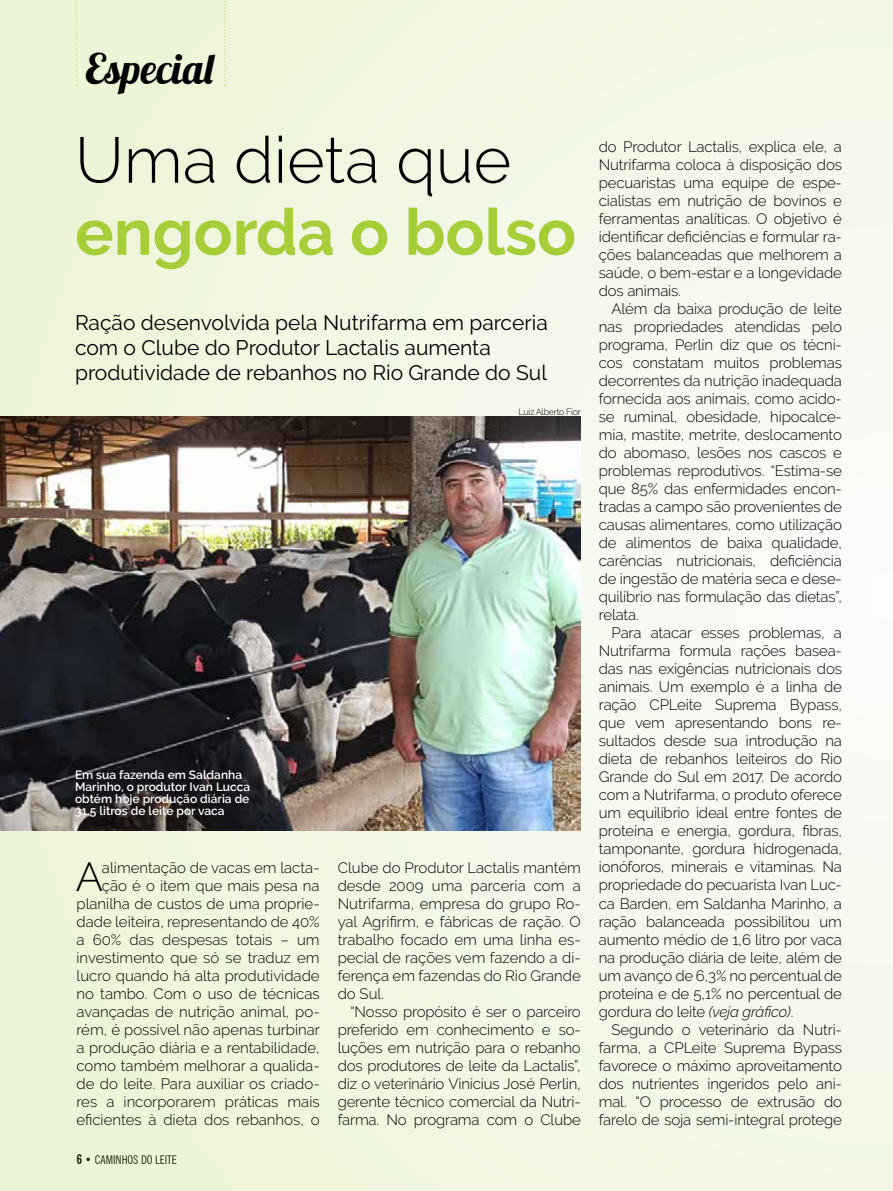
<style>
.page{position:relative;width:893px;height:1191px;background:#fff}
.page>*{position:absolute;margin:0;border:0;box-sizing:border-box;transform-origin:0 0}
.t1{font:700 64.5px "Raleway";color:#a6ce39}
.t2{font:300 64.5px "Raleway";color:#000}
.t3{font:42px "Lobster 1.3";letter-spacing:.015em;color:#000}
.t4{font:300 40.35px "Raleway";color:#000}
.t5{font:21px/25.2px "Raleway";color:#000}
.t6{font:300 15px/18px "Raleway";letter-spacing:-.005em;color:#000;text-align:justify}
.t7{font:600 12px/12px "Raleway";color:#fff}
.t8{font:condensed 12px "News Gothic BT";color:#000}
.t9{font:300 9px "Raleway";letter-spacing:-.03em;color:#000}
.s1{font-weight:700;font-size:13.5px}
.s2{font-style:italic}
</style>
<div class="page">
<div style="left:0;top:0;width:893px;height:1191px;background:linear-gradient(to right,#ebf3d5,#f7faf3)"></div>
<svg style="left:224px;top:0;width:2px;height:86px"></svg>
<svg style="left:76px;top:0;width:2px;height:86px"></svg>
<img style="left:0;top:417px;width:581px;height:413px">
<h2 class="t3" style="left:85px;top:42px;width:132px">Especial</h2>
<h1 class="t2" style="left:75px;top:122px;width:438px">Uma dieta que</h1>
<h1 class="t1" style="left:75px;top:195px;width:503px">engorda o bolso</h1>
<h3 class="t5" style="left:75px;top:309px;width:474px">Ração desenvolvida pela Nutrifarma em parceria com o Clube do Produtor Lactalis aumenta produtividade de rebanhos no Rio Grande do Sul</h3>
<p class="t9" style="left:518px;top:407px;width:64px">Luiz Alberto Fior</p>
<p class="t7" style="left:75px;top:769px;width:177px">Em sua fazenda em Saldanha<br>Marinho, o produtor Ivan Lucca obtém hoje produção diária de<br>31,5 litros de leite por vaca</p>
<p class="t6" style="left:77px;top:858px;width:245px;text-align:right">alimentação de vacas em lacta&shy;ção é o item que mais pesa na planilha de custos de uma proprie&shy;dade leiteira, representando de 40% a 60% das despesas totais – um investimento que só se traduz em lucro quando há alta produtividade no tambo. Com o uso de técnicas avançadas de nutrição animal, po&shy;rém, é possível não apenas turbinar a produção diária e a rentabilidade, como também melhorar a qualida&shy;de do leite. Para auxiliar os criado&shy;res a incorporarem práticas mais eficientes à dieta dos rebanhos, o</p>
<h3 class="t4" style="left:76px;top:853px;width:29px">A</h3>
<p class="t8" style="left:77px;top:1152px;width:102px"><span class="s1">6</span> • CAMINHOS DO LEITE</p>
<p class="t6" style="left:338px;top:858px;width:245px">Clube do Produtor Lactalis mantém desde 2009 uma parceria com a Nutrifarma, empresa do grupo Ro&shy;yal Agrifirm, e fábricas de ração. O trabalho focado em uma linha es&shy;pecial de rações vem fazendo a di&shy;ferença em fazendas do Rio Grande do Sul.</p>
<p class="t6" style="left:338px;top:1002px;width:245px;text-indent:13px">“Nosso propósito é ser o parceiro preferido em conhecimento e so&shy;luções em nutrição para o rebanho dos produtores de leite da Lactalis”, diz o veterinário Vinícius José Perlin, gerente técnico comercial da Nutri&shy;farma. No programa com o Clube</p>
<p class="t6" style="left:599px;top:138px;width:245px">do Produtor Lactalis, explica ele, a Nutrifarma coloca à disposição dos pecuaristas uma equipe de espe&shy;cialistas em nutrição de bovinos e ferramentas analíticas. O objetivo é identificar deficiências e formular ra&shy;ções balanceadas que melhorem a saúde, o bem-estar e a longevidade dos animais.</p>
<p class="t6" style="left:599px;top:300px;width:245px;text-indent:13px">Além da baixa produção de leite nas propriedades atendidas pelo programa, Perlin diz que os técni&shy;cos constatam muitos problemas decorrentes da nutrição inadequada fornecida aos animais, como acido&shy;se ruminal, obesidade, hipocalce&shy;mia, mastite, metrite, deslocamento do abomaso, lesões nos cascos e problemas reprodutivos. “Estima-se que 85% das enfermidades encon&shy;tradas a campo são provenientes de causas alimentares, como utilização de alimentos de baixa qualidade, carências nutricionais, deficiência de ingestão de matéria seca e dese&shy;quilíbrio nas formulação das dietas”, relata.</p>
<p class="t6" style="left:599px;top:624px;width:245px;text-indent:13px">Para atacar esses problemas, a Nutrifarma formula rações basea&shy;das nas exigências nutricionais dos animais. Um exemplo é a linha de ração CPLeite Suprema Bypass, que vem apresentando bons re&shy;sultados desde sua introdução na dieta de rebanhos leiteiros do Rio Grande do Sul em 2017. De acordo com a Nutrifarma, o produto oferece um equilíbrio ideal entre fontes de proteína e energia, gordura, fibras, tamponante, gordura hidrogenada, ionóforos, minerais e vitaminas. Na propriedade do pecuarista Ivan Luc&shy;ca Barden, em Saldanha Marinho, a ração balanceada possibilitou um aumento médio de 1,6 litro por vaca na produção diária de leite, além de um avanço de 6,3% no percentual de proteína e de 5,1% no percentual de gordura do leite <span class="s2">(veja gráfico)</span>.</p>
<p class="t6" style="left:599px;top:1020px;width:245px;text-indent:13px">Segundo o veterinário da Nutri&shy;farma, a CPLeite Suprema Bypass favorece o máximo aproveitamento dos nutrientes ingeridos pelo ani&shy;mal. “O processo de extrusão do farelo de soja semi-integral protege</p>
</div>
